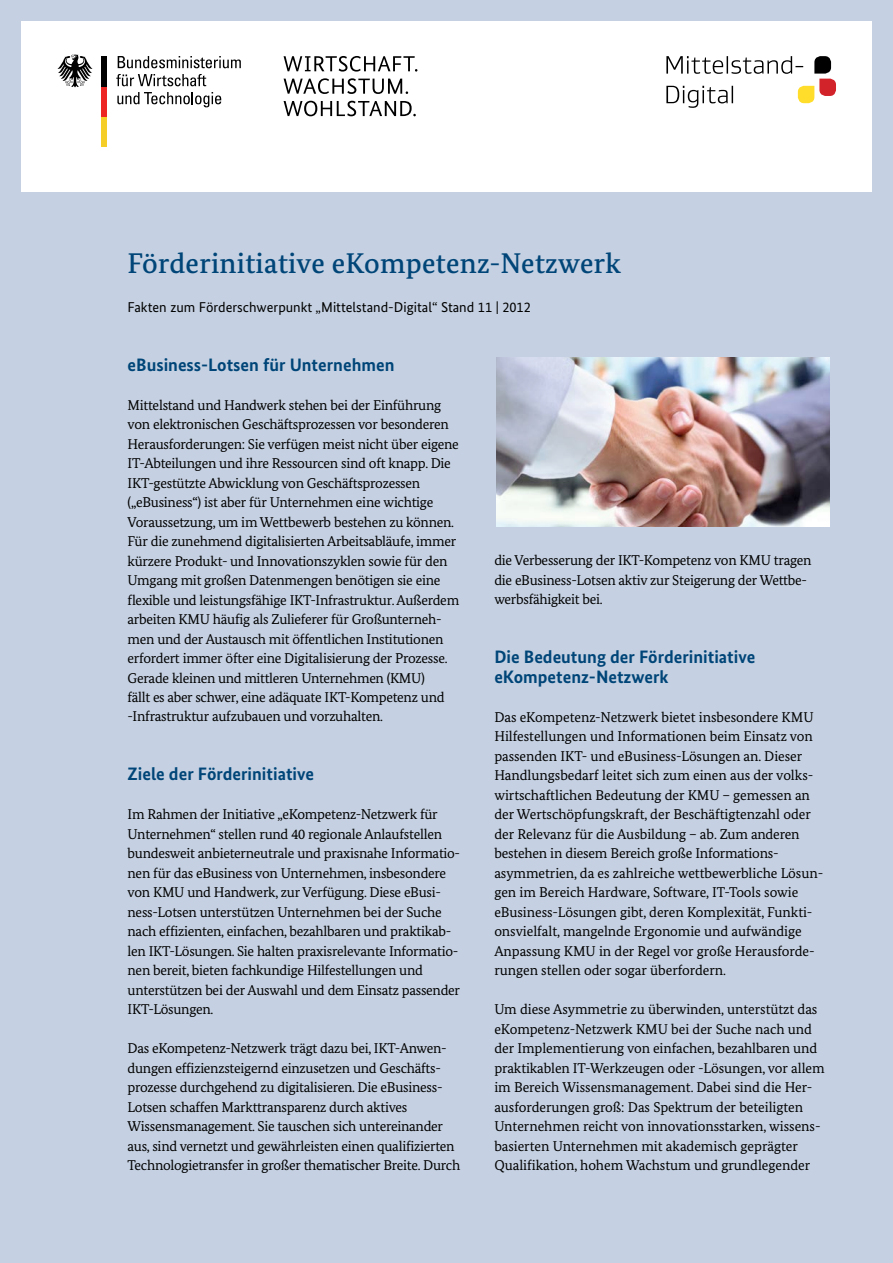
<style>
.page{position:relative;width:893px;height:1263px;background:#c5d1e2}
.page>*{position:absolute;margin:0;border:0;box-sizing:border-box;transform-origin:0 0}
.Seite_1{font:500 28.5px "Bundes Serif";letter-spacing:.01em;color:#004578}
.t1{font:700 18px/19.5px "Bundes Sans";color:#004578}
.t2{font:14.25px/19.5px "Bundes Serif";letter-spacing:-.02em;color:#000}
.H1_sub{font:14.25px "Bundes Sans";color:#000}
</style>
<div class="page">
<div style="left:21px;top:21px;width:851px;height:170px;background:#fff"></div>
<div style="left:102px;top:116px;width:5px;height:30px;background:#f5ce27"></div>
<div style="left:102px;top:86px;width:5px;height:30px;background:#ed2623"></div>
<div style="left:102px;top:56px;width:5px;height:30px;background:#000"></div>
<svg style="left:57px;top:55px;width:36px;height:32px"></svg>
<svg style="left:118px;top:56px;width:123px;height:12px"></svg>
<svg style="left:116px;top:74px;width:90px;height:12px"></svg>
<svg style="left:117px;top:92px;width:104px;height:15px"></svg>
<svg style="left:284px;top:56px;width:133px;height:16px"></svg>
<svg style="left:284px;top:78px;width:124px;height:16px"></svg>
<svg style="left:284px;top:101px;width:132px;height:15px"></svg>
<svg style="left:666px;top:56px;width:170px;height:52px"></svg>
<img style="left:496px;top:358px;width:333px;height:169px">
<p class="Seite_1" style="left:128px;top:246px;width:495px">Förderinitiative eKompetenz-Netzwerk</p>
<p class="H1_sub" style="left:128px;top:298px;width:405px">Fakten zum Förderschwerpunkt „Mittelstand-Digital“ Stand 11 | 2012</p>
<h2 class="t1" style="left:128px;top:354px;width:268px">eBusiness-Lotsen für Unternehmen</h2>
<p class="t2" style="left:128px;top:395px;width:333px">Mittelstand und Handwerk stehen bei der Einführung von elektronischen Geschäftsprozessen vor besonderen Herausforderungen: Sie verfügen meist nicht über eigene IT-Abteilungen und ihre Ressourcen sind oft knapp. Die IKT-gestützte Abwicklung von Geschäftsprozessen („eBusiness“) ist aber für Unternehmen eine wichtige Voraussetzung, um im Wettbewerb bestehen zu können.<br>Für die zunehmend digitalisierten Arbeitsabläufe, immer kürzere Produkt- und Innovationszyklen sowie für den Umgang mit großen Datenmengen benötigen sie eine flexible und leistungsfähige IKT-Infrastruktur. Außerdem arbeiten KMU häufig als Zulieferer für Großunterneh&shy;men und der Austausch mit öffentlichen Institutionen erfordert immer öfter eine Digitalisierung der Prozesse.<br>Gerade kleinen und mittleren Unternehmen (KMU)<br>fällt es aber schwer, eine adäquate IKT-Kompetenz und -Infrastruktur aufzubauen und vorzuhalten.</p>
<h2 class="t1" style="left:128px;top:764px;width:188px">Ziele der Förderinitiative</h2>
<p class="t2" style="left:128px;top:804px;width:334px">Im Rahmen der Initiative „eKompetenz-Netzwerk für Unternehmen“ stellen rund 40 regionale Anlaufstellen bundesweit anbieterneutrale und praxisnahe Informatio&shy;nen für das eBusiness von Unternehmen, insbesondere von KMU und Handwerk, zur Verfügung. Diese eBusi&shy;ness-Lotsen unterstützen Unternehmen bei der Suche nach effizienten, einfachen, bezahlbaren und praktikab&shy;len IKT-Lösungen. Sie halten praxisrelevante Informatio&shy;nen bereit, bieten fachkundige Hilfestellungen und unterstützen bei der Auswahl und dem Einsatz passender IKT-Lösungen.</p>
<p class="t2" style="left:128px;top:1038px;width:334px">Das eKompetenz-Netzwerk trägt dazu bei, IKT-Anwen&shy;dungen effizienzsteigernd einzusetzen und Geschäfts&shy;prozesse durchgehend zu digitalisieren. Die eBusiness-Lotsen schaffen Markttransparenz durch aktives Wissensmanagement. Sie tauschen sich untereinander aus, sind vernetzt und gewährleisten einen qualifizierten Technologietransfer in großer thematischer Breite. Durch</p>
<p class="t2" style="left:494px;top:551px;width:319px">die Verbesserung der IKT-Kompetenz von KMU tragen die eBusiness-Lotsen aktiv zur Steigerung der Wettbe&shy;werbsfähigkeit bei.</p>
<h2 class="t1" style="left:494px;top:647px;width:262px">Die Bedeutung der Förderinitiative eKompetenz-Netzwerk</h2>
<p class="t2" style="left:494px;top:707px;width:330px">Das eKompetenz-Netzwerk bietet insbesondere KMU Hilfestellungen und Informationen beim Einsatz von passenden IKT- und eBusiness-Lösungen an. Dieser Handlungsbedarf leitet sich zum einen aus der volks&shy;wirtschaftlichen Bedeutung der KMU – gemessen an der Wertschöpfungskraft, der Beschäftigtenzahl oder der Relevanz für die Ausbildung – ab. Zum anderen bestehen in diesem Bereich große Informations&shy;asymmetrien, da es zahlreiche wettbewerbliche Lösun&shy;gen im Bereich Hardware, Software, IT-Tools sowie eBusiness-Lösungen gibt, deren Komplexität, Funkti&shy;onsvielfalt, mangelnde Ergonomie und aufwändige Anpassung KMU in der Regel vor große Herausforde&shy;rungen stellen oder sogar überfordern.</p>
<p class="t2" style="left:494px;top:999px;width:332px">Um diese Asymmetrie zu überwinden, unterstützt das eKompetenz-Netzwerk KMU bei der Suche nach und der Implementierung von einfachen, bezahlbaren und praktikablen IT-Werkzeugen oder -Lösungen, vor allem im Bereich Wissensmanagement. Dabei sind die Her&shy;ausforderungen groß: Das Spektrum der beteiligten Unternehmen reicht von innovationsstarken, wissens&shy;basierten Unternehmen mit akademisch geprägter Qualifikation, hohem Wachstum und grundlegender</p>
</div>
